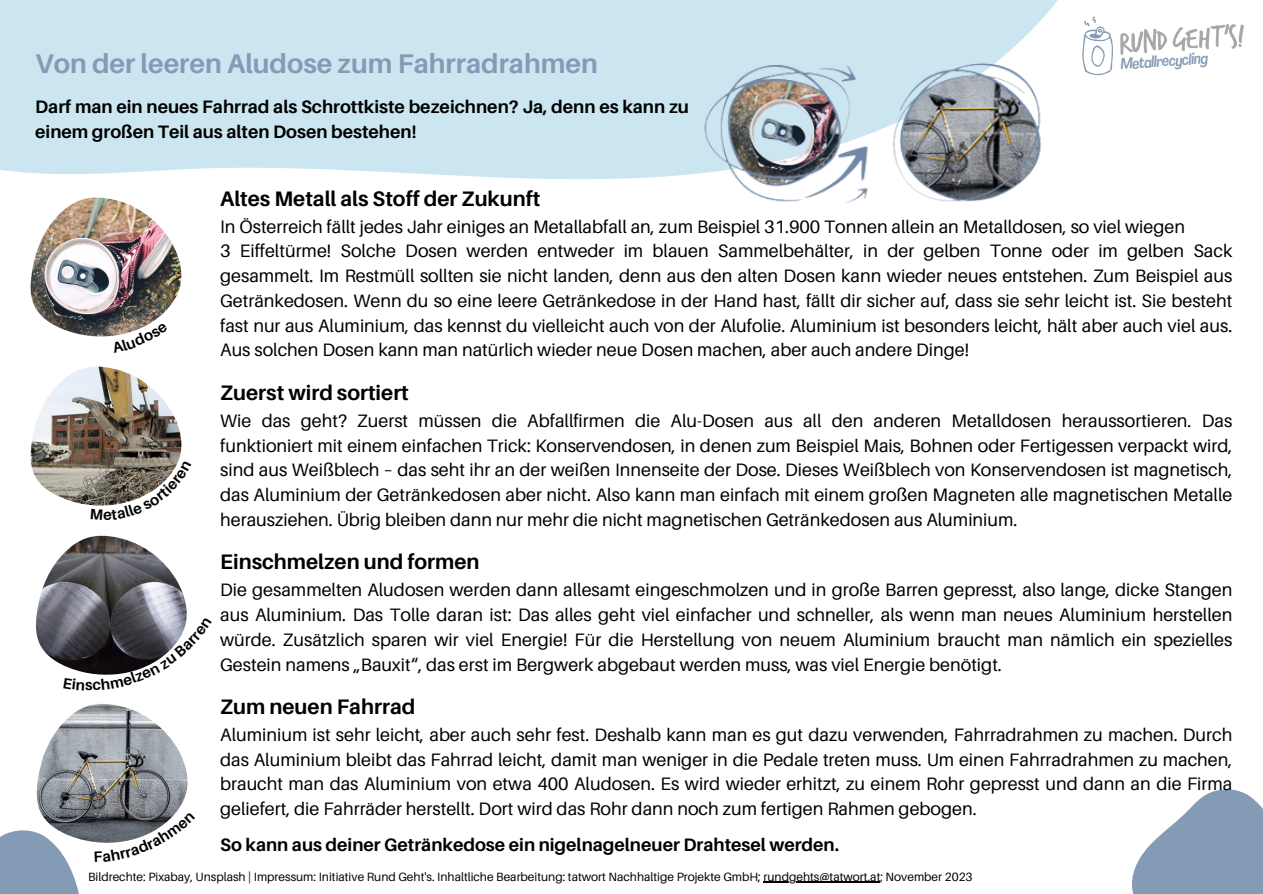
<style>
.page{position:relative;width:1263px;height:894px;background:#fff}
.page>*{position:absolute;margin:0;border:0;box-sizing:border-box;transform-origin:0 0}
.t1{font:700 27px "Aileron";color:#839bb5}
.t2{font:700 21px "Aileron";color:#000}
.t3{font:18px/24.8px "Aileron";color:#000;text-align:justify}
.t4{font:700 18px/24.8px "Aileron";color:#000}
.t5{font:italic 500 15.3px "Agrandir Tight";color:#839bb5}
.t6{font:700 15px "Aileron";color:#000}
.t7{font:12px "Aileron";color:#000}
</style>
<div class="page">
<svg style="left:0;top:0;width:1058px;height:450px"></svg>
<svg style="left:1132px;top:789px;width:131px;height:104px"></svg>
<img style="left:30px;top:197px;width:153px;height:139px">
<img style="left:30px;top:366px;width:151px;height:139px">
<img style="left:35px;top:535px;width:152px;height:139px">
<img style="left:37px;top:704px;width:151px;height:101px">
<img style="left:683px;top:36px;width:375px;height:189px">
<hr style="left:763px;top:881px;width:117px;height:1px;background:#000">
<img style="left:1129px;top:24px;width:115px;height:29px">
<svg style="left:1082px;top:16px;width:47px;height:60px"></svg>
<svg style="left:112px;top:323px;width:56px;height:30px"></svg>
<svg style="left:93px;top:617px;width:94px;height:58px"></svg>
<svg style="left:0;top:805px;width:181px;height:88px"></svg>
<svg style="left:91px;top:460px;width:90px;height:46px"></svg>
<p class="t1" style="left:35px;top:47px;width:564px">Von der leeren Aludose zum Fahrradrahmen</p>
<p class="t4" style="left:35px;top:94px;width:655px">Darf man ein neues Fahrrad als Schrottkiste bezeichnen? Ja, denn es kann zu einem großen Teil aus alten Dosen bestehen!</p>
<p class="t5" style="left:1120px;top:58px;width:89px;rotate:-4deg">Metallrecycling</p>
<p class="t6" style="left:85px;top:675px;width:9px">s</p>
<p class="t2" style="left:220px;top:185px;width:322px">Altes Metall als Stoff der Zukunft</p>
<p class="t3" style="left:220px;top:213px;width:966px">In Österreich fällt jedes Jahr einiges an Metallabfall an, zum Beispiel 31.900 Tonnen allein an Metalldosen, so viel wiegen</p>
<p class="t3" style="left:220px;top:238px;width:1014px">3 Eiffeltürme! Solche Dosen werden entweder im blauen Sammelbehälter, in der gelben Tonne oder im gelben Sack gesammelt. Im Restmüll sollten sie nicht landen, denn aus den alten Dosen kann wieder neues entstehen. Zum Beispiel aus Getränkedosen. Wenn du so eine leere Getränkedose in der Hand hast, fällt dir sicher auf, dass sie sehr leicht ist. Sie besteht fast nur aus Aluminium, das kennst du vielleicht auch von der Alufolie. Aluminium ist besonders leicht, hält aber auch viel aus.<br>Aus solchen Dosen kann man natürlich wieder neue Dosen machen, aber auch andere Dinge!</p>
<p class="t2" style="left:220px;top:379px;width:190px">Zuerst wird sortiert</p>
<p class="t3" style="left:220px;top:407px;width:1014px">Wie das geht? Zuerst müssen die Abfallfirmen die Alu-Dosen aus all den anderen Metalldosen heraussortieren. Das funktioniert mit einem einfachen Trick: Konservendosen, in denen zum Beispiel Mais, Bohnen oder Fertigessen verpackt wird, sind aus Weißblech – das seht ihr an der weißen Innenseite der Dose. Dieses Weißblech von Konservendosen ist magnetisch, das Aluminium der Getränkedosen aber nicht. Also kann man einfach mit einem großen Magneten alle magnetischen Metalle herausziehen. Übrig bleiben dann nur mehr die nicht magnetischen Getränkedosen aus Aluminium.</p>
<p class="t2" style="left:220px;top:548px;width:261px">Einschmelzen und formen</p>
<p class="t3" style="left:220px;top:577px;width:1014px">Die gesammelten Aludosen werden dann allesamt eingeschmolzen und in große Barren gepresst, also lange, dicke Stangen aus Aluminium. Das Tolle daran ist: Das alles geht viel einfacher und schneller, als wenn man neues Aluminium herstellen würde. Zusätzlich sparen wir viel Energie! Für die Herstellung von neuem Aluminium braucht man nämlich ein spezielles Gestein namens „Bauxit“, das erst im Bergwerk abgebaut werden muss, was viel Energie benötigt.</p>
<p class="t2" style="left:220px;top:693px;width:197px">Zum neuen Fahrrad</p>
<p class="t3" style="left:220px;top:721px;width:1014px">Aluminium ist sehr leicht, aber auch sehr fest. Deshalb kann man es gut dazu verwenden, Fahrradrahmen zu machen. Durch das Aluminium bleibt das Fahrrad leicht, damit man weniger in die Pedale treten muss. Um einen Fahrradrahmen zu machen, braucht man das Aluminium von etwa 400 Aludosen. Es wird wieder erhitzt, zu einem Rohr gepresst und dann an die Firma geliefert, die Fahrräder herstellt. Dort wird das Rohr dann noch zum fertigen Rahmen gebogen.</p>
<p class="t4" style="left:220px;top:831px;width:620px">So kann aus deiner Getränkedose ein nigelnagelneuer Drahtesel werden.</p>
<p class="t7" style="left:88px;top:868px;width:886px">Bildrechte: Pixabay, Unsplash | Impressum: Initiative Rund Geht's. Inhaltliche Bearbeitung: tatwort Nachhaltige Projekte GmbH; rundgehts@tatwort.at; November 2023</p>
</div>
